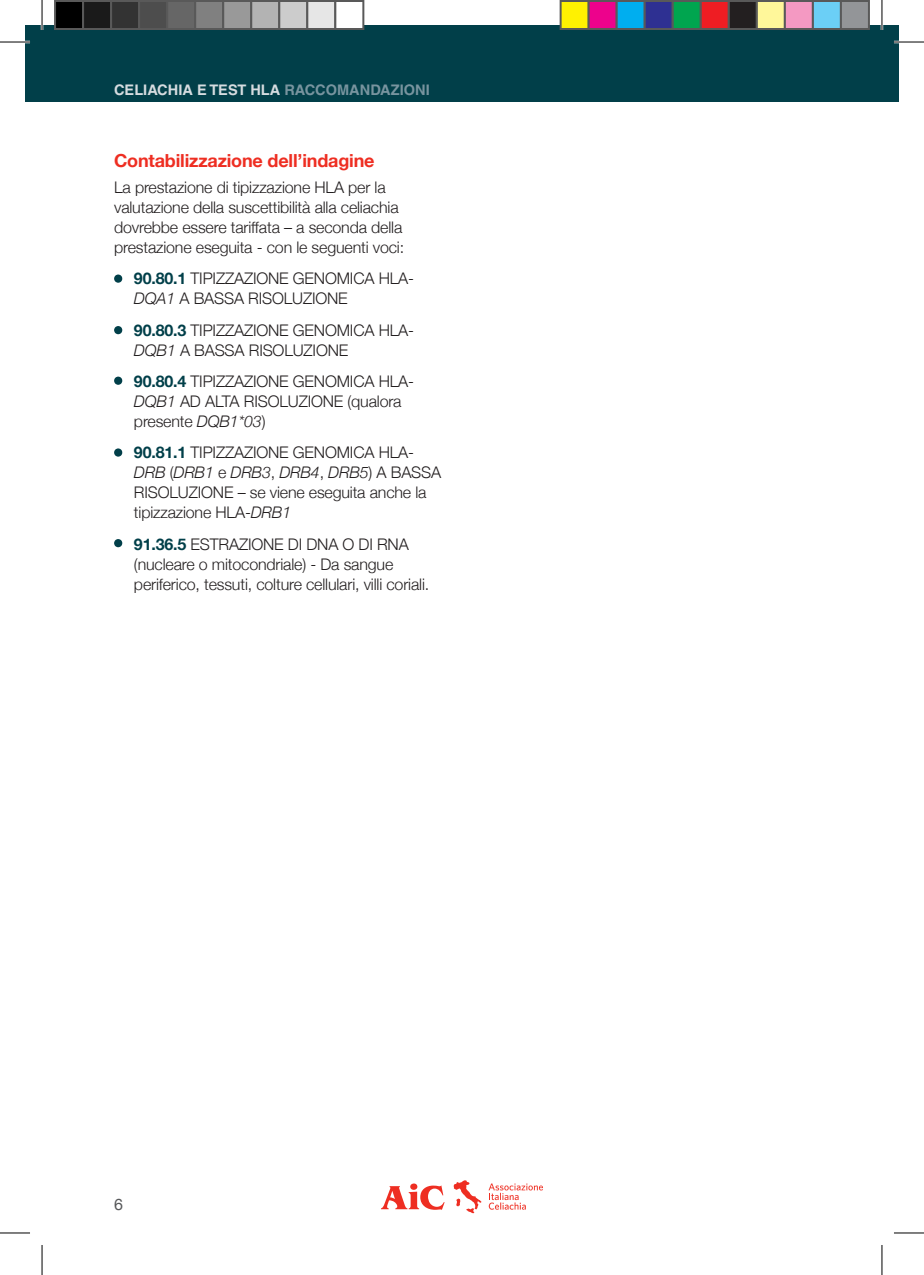
<style>
.page{position:relative;width:924px;height:1275px;background:#fff}
.page>*{position:absolute;margin:0;border:0;box-sizing:border-box;transform-origin:0 0}
.t1{font:700 18px "Helvetica Neue";letter-spacing:-.01em;color:#ee2e22}
.t2{font:300 16px/20px "Helvetica Neue";letter-spacing:-.01em;color:#231f20}
.t3{font:16px "Helvetica Neue";color:#57585a}
.t4{font:700 14.6px "Helvetica LT Std";color:#d6dce0}
.s1{color:#78949f}
.s2{font-weight:700;color:#013f49}
.s3{font-style:italic}
</style>
<div class="page">
<div style="left:25px;top:25px;width:873px;height:77px;background:#013f49"></div>
<svg style="left:453px;top:1180px;width:28px;height:33px"></svg>
<svg style="left:381px;top:1185px;width:63px;height:25px"></svg>
<svg style="left:488px;top:1183px;width:54px;height:27px"></svg>
<svg style="left:114px;top:274px;width:9px;height:9px"></svg>
<svg style="left:114px;top:326px;width:9px;height:8px"></svg>
<svg style="left:114px;top:376px;width:9px;height:9px"></svg>
<svg style="left:114px;top:448px;width:9px;height:8px"></svg>
<svg style="left:114px;top:539px;width:9px;height:8px"></svg>
<hr style="left:0;top:41px;width:30px;height:2px;background:#fff">
<hr style="left:893px;top:41px;width:30px;height:2px;background:#fff">
<hr style="left:41px;top:0;width:2px;height:30px;background:#fff">
<hr style="left:880px;top:0;width:2px;height:30px;background:#fff">
<hr style="left:0;top:42px;width:30px;height:1px;background:#000">
<hr style="left:893px;top:42px;width:30px;height:1px;background:#000">
<hr style="left:0;top:1232px;width:30px;height:1px;background:#000">
<hr style="left:893px;top:1232px;width:30px;height:1px;background:#000">
<hr style="left:42px;top:0;width:1px;height:30px;background:#000">
<hr style="left:42px;top:1245px;width:1px;height:30px;background:#000">
<hr style="left:881px;top:0;width:1px;height:30px;background:#000">
<hr style="left:881px;top:1245px;width:1px;height:30px;background:#000">
<div style="left:55px;top:1px;width:28px;height:28px;background:#000"></div>
<div style="left:54px;top:0;width:30px;height:30px;border:2px solid #595959"></div>
<div style="left:83px;top:1px;width:28px;height:28px;background:#1a1a1a"></div>
<div style="left:82px;top:0;width:30px;height:30px;border:2px solid #595959"></div>
<div style="left:111px;top:1px;width:28px;height:28px;background:#333"></div>
<div style="left:110px;top:0;width:30px;height:30px;border:2px solid #595959"></div>
<div style="left:139px;top:1px;width:28px;height:28px;background:#4d4d4d"></div>
<div style="left:138px;top:0;width:30px;height:30px;border:2px solid #595959"></div>
<div style="left:167px;top:1px;width:28px;height:28px;background:#666"></div>
<div style="left:166px;top:0;width:30px;height:30px;border:2px solid #595959"></div>
<div style="left:195px;top:1px;width:28px;height:28px;background:#808080"></div>
<div style="left:194px;top:0;width:30px;height:30px;border:2px solid #595959"></div>
<div style="left:223px;top:1px;width:28px;height:28px;background:#999"></div>
<div style="left:222px;top:0;width:30px;height:30px;border:2px solid #595959"></div>
<div style="left:251px;top:1px;width:28px;height:28px;background:#b3b3b3"></div>
<div style="left:250px;top:0;width:30px;height:30px;border:2px solid #595959"></div>
<div style="left:279px;top:1px;width:28px;height:28px;background:#ccc"></div>
<div style="left:278px;top:0;width:30px;height:30px;border:2px solid #595959"></div>
<div style="left:307px;top:1px;width:28px;height:28px;background:#e6e6e6"></div>
<div style="left:306px;top:0;width:30px;height:30px;border:2px solid #595959"></div>
<div style="left:335px;top:1px;width:28px;height:28px;background:#fff"></div>
<div style="left:334px;top:0;width:30px;height:30px;border:2px solid #595959"></div>
<div style="left:560px;top:1px;width:28px;height:28px;background:#fff101"></div>
<div style="left:559px;top:0;width:30px;height:30px;border:2px solid #595959"></div>
<div style="left:588px;top:1px;width:28px;height:28px;background:#ed028c"></div>
<div style="left:587px;top:0;width:30px;height:30px;border:2px solid #595959"></div>
<div style="left:616px;top:1px;width:28px;height:28px;background:#00aeef"></div>
<div style="left:615px;top:0;width:30px;height:30px;border:2px solid #595959"></div>
<div style="left:644px;top:1px;width:28px;height:28px;background:#2e3092"></div>
<div style="left:643px;top:0;width:30px;height:30px;border:2px solid #595959"></div>
<div style="left:672px;top:1px;width:28px;height:28px;background:#00a54f"></div>
<div style="left:671px;top:0;width:30px;height:30px;border:2px solid #595959"></div>
<div style="left:700px;top:1px;width:28px;height:28px;background:#ee1d23"></div>
<div style="left:699px;top:0;width:30px;height:30px;border:2px solid #595959"></div>
<div style="left:728px;top:1px;width:28px;height:28px;background:#231f20"></div>
<div style="left:727px;top:0;width:30px;height:30px;border:2px solid #595959"></div>
<div style="left:756px;top:1px;width:28px;height:28px;background:#fff79a"></div>
<div style="left:755px;top:0;width:30px;height:30px;border:2px solid #595959"></div>
<div style="left:784px;top:1px;width:28px;height:28px;background:#f499c2"></div>
<div style="left:783px;top:0;width:30px;height:30px;border:2px solid #595959"></div>
<div style="left:812px;top:1px;width:28px;height:28px;background:#6bcff6"></div>
<div style="left:811px;top:0;width:30px;height:30px;border:2px solid #595959"></div>
<div style="left:840px;top:1px;width:28px;height:28px;background:#939598"></div>
<div style="left:839px;top:0;width:30px;height:30px;border:2px solid #595959"></div>
<p class="t4" style="left:114px;top:81px;width:317px">CELIACHIA E TEST HLA <span class="s1">RACCOMANDAZIONI</span></p>
<p class="t1" style="left:114px;top:150px;width:262px">Contabilizzazione dell’indagine</p>
<p class="t2" style="left:114px;top:177px;width:291px">La prestazione di tipizzazione HLA per la valutazione della suscettibilità alla celiachia dovrebbe essere tariffata – a seconda della prestazione eseguita - con le seguenti voci:</p>
<p class="t2" style="left:134px;top:268px;width:281px"><span class="s2">90.80.1</span> TIPIZZAZIONE GENOMICA HLA-<br><span class="s3">DQA1</span> A BASSA RISOLUZIONE</p>
<p class="t2" style="left:134px;top:320px;width:281px"><span class="s2">90.80.3</span> TIPIZZAZIONE GENOMICA HLA-<br><span class="s3">DQB1</span> A BASSA RISOLUZIONE</p>
<p class="t2" style="left:134px;top:371px;width:281px"><span class="s2">90.80.4</span> TIPIZZAZIONE GENOMICA HLA-<br><span class="s3">DQB1</span> AD ALTA RISOLUZIONE (qualora presente <span class="s3">DQB1*03</span>)</p>
<p class="t2" style="left:134px;top:442px;width:308px"><span class="s2">90.81.1</span> TIPIZZAZIONE GENOMICA HLA-<span class="s3">DRB</span> (<span class="s3">DRB1</span> e <span class="s3">DRB3</span>, <span class="s3">DRB4</span>, <span class="s3">DRB5</span>) A BASSA RISOLUZIONE – se viene eseguita anche la tipizzazione HLA-<span class="s3">DRB1</span></p>
<p class="t2" style="left:134px;top:534px;width:297px"><span class="s2">91.36.5</span> ESTRAZIONE DI DNA O DI RNA (nucleare o mitocondriale) - Da sangue periferico, tessuti, colture cellulari, villi coriali.</p>
<p class="t3" style="left:114px;top:1194px;width:10px">6</p>
</div>
